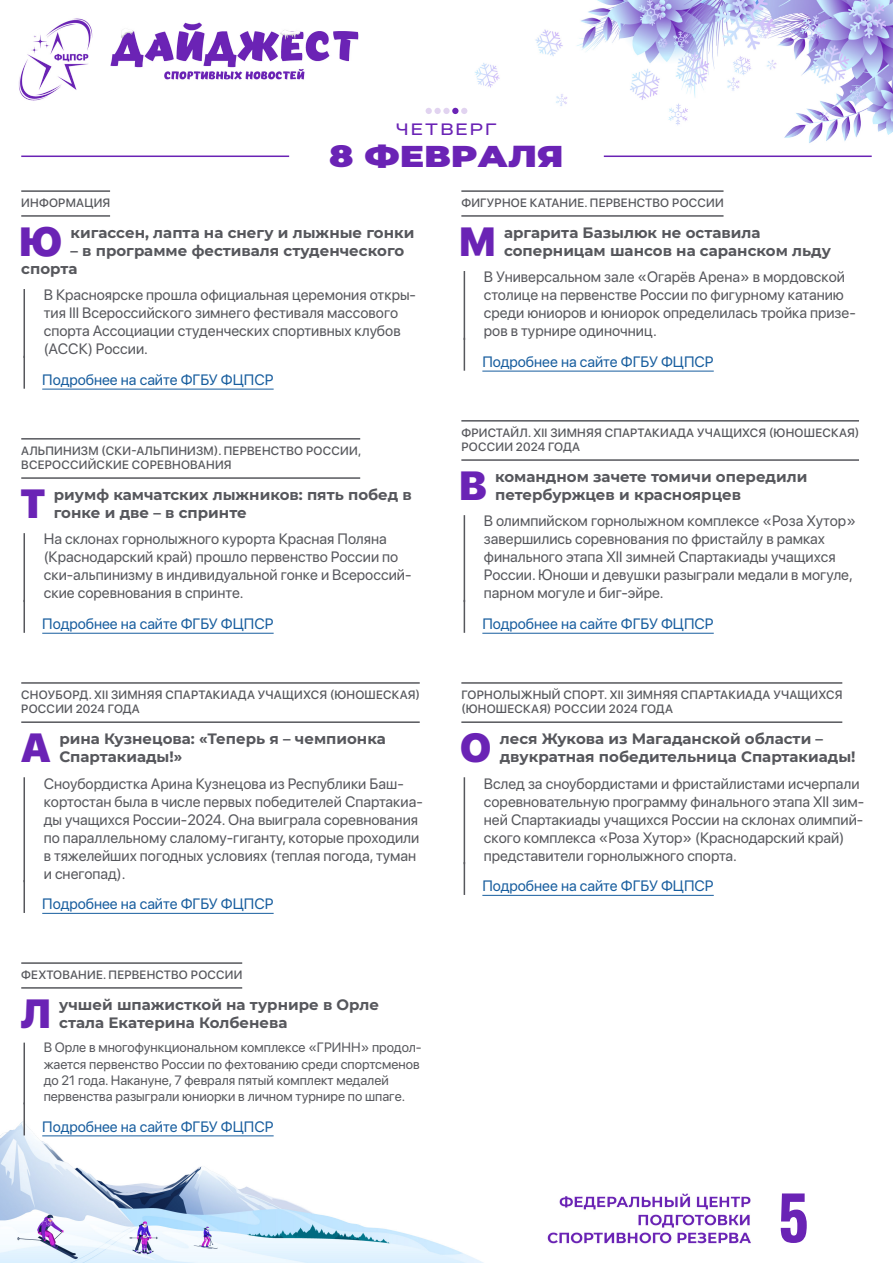
<style>
.page{position:relative;width:893px;height:1263px;background:#fff}
.page>*{position:absolute;margin:0;border:0;box-sizing:border-box;transform-origin:0 0}
.t1{font:700 60px "Oswald";color:#6a23b5}
.Заголовок_1{font:900 40.5px "SF Pro Display";color:#6a23b5}
.t2{font:900 30px "Montserrat";color:#6a23b5;scale:1.2 1}
.t3{font:500 16.5px "Steppe";letter-spacing:.08em;color:#6a23b5;scale:1.09 1}
.Текст{font:15px/18px "SF Pro Display";color:#56575c}
.Заголовок_1-2{font:700 15px/18px "Montserrat";color:#56575c}
.Гиперссылка{font:15px "SF Pro Display";color:#175d9e}
.Текст-2{font:13.5px/16.2px "SF Pro Display";color:#56575c}
.Подзаголовок{font:italic 500 12px/14.4px "SF Pro Display";letter-spacing:.02em;color:#56575c}
</style>
<div class="page">
<img style="left:0;top:0;width:893px;height:1263px">
<hr style="left:21px;top:156px;width:268px;height:1px;background:#6a23b5">
<hr style="left:604px;top:156px;width:268px;height:1px;background:#6a23b5">
<svg style="left:426px;top:108px;width:6px;height:6px"></svg>
<div style="left:434px;top:108px;width:7px;height:6px;background:#e1d3f0;border-radius:50%"></div>
<div style="left:443px;top:108px;width:7px;height:6px;background:#e1d3f0;border-radius:50%"></div>
<svg style="left:452px;top:108px;width:15px;height:6px"></svg>
<hr style="left:21px;top:215px;width:89px;height:2px;background:#56575c">
<hr style="left:21px;top:190px;width:89px;height:2px;background:#56575c">
<hr style="left:24px;top:289px;width:1px;height:69px;background:#56575c">
<hr style="left:24px;top:356px;width:1px;height:33px;background:#56575c">
<hr style="left:42px;top:389px;width:232px;height:1px;background:#175d9e">
<hr style="left:21px;top:477px;width:339px;height:2px;background:#56575c">
<hr style="left:21px;top:438px;width:339px;height:2px;background:#56575c">
<hr style="left:24px;top:533px;width:1px;height:69px;background:#56575c">
<hr style="left:24px;top:600px;width:1px;height:33px;background:#56575c">
<hr style="left:42px;top:633px;width:232px;height:1px;background:#175d9e">
<hr style="left:21px;top:721px;width:399px;height:2px;background:#56575c">
<hr style="left:21px;top:682px;width:399px;height:2px;background:#56575c">
<hr style="left:24px;top:777px;width:1px;height:105px;background:#56575c">
<hr style="left:24px;top:880px;width:1px;height:33px;background:#56575c">
<hr style="left:42px;top:913px;width:232px;height:1px;background:#175d9e">
<hr style="left:21px;top:987px;width:221px;height:2px;background:#56575c">
<hr style="left:21px;top:962px;width:221px;height:2px;background:#56575c">
<hr style="left:24px;top:1042px;width:1px;height:62px;background:#56575c">
<hr style="left:24px;top:1102px;width:1px;height:33px;background:#56575c">
<hr style="left:42px;top:1135px;width:232px;height:1px;background:#175d9e">
<hr style="left:461px;top:215px;width:262px;height:2px;background:#56575c">
<hr style="left:461px;top:190px;width:262px;height:2px;background:#56575c">
<hr style="left:464px;top:271px;width:1px;height:69px;background:#56575c">
<hr style="left:464px;top:338px;width:1px;height:33px;background:#56575c">
<hr style="left:482px;top:371px;width:232px;height:1px;background:#175d9e">
<hr style="left:461px;top:459px;width:398px;height:2px;background:#56575c">
<hr style="left:461px;top:420px;width:398px;height:2px;background:#56575c">
<hr style="left:464px;top:515px;width:1px;height:87px;background:#56575c">
<hr style="left:464px;top:600px;width:1px;height:33px;background:#56575c">
<hr style="left:482px;top:633px;width:232px;height:1px;background:#175d9e">
<hr style="left:461px;top:721px;width:381px;height:2px;background:#56575c">
<hr style="left:461px;top:682px;width:381px;height:2px;background:#56575c">
<hr style="left:464px;top:777px;width:1px;height:87px;background:#56575c">
<hr style="left:464px;top:862px;width:1px;height:33px;background:#56575c">
<hr style="left:482px;top:895px;width:232px;height:1px;background:#175d9e">
<p class="t3" style="left:396px;top:119px;width:94px">ЧЕТВЕРГ</p>
<h3 class="t2" style="left:329px;top:134px;width:197px">8 ФЕВРАЛЯ</h3>
<p class="Подзаголовок" style="left:21px;top:195px;width:91px">ИНФОРМАЦИЯ</p>
<p class="Заголовок_1" style="left:19px;top:212px;width:45px">Ю</p>
<p class="Заголовок_1-2" style="left:70px;top:223px;width:345px">кигассен, лапта на снегу и лыжные гонки</p>
<p class="Заголовок_1-2" style="left:21px;top:241px;width:384px;text-indent:49px">– в программе фестиваля студенческого спорта</p>
<p class="Текст" style="left:44px;top:285px;width:374px">В Красноярске прошла официальная церемония откры&shy;тия III Всероссийского зимнего фестиваля массового спорта Ассоциации студенческих спортивных клубов (АССК) России.</p>
<p class="Гиперссылка" style="left:42px;top:369px;width:233px">Подробнее на сайте ФГБУ ФЦПСР</p>
<p class="Подзаголовок" style="left:21px;top:443px;width:341px">АЛЬПИНИЗМ (СКИ-АЛЬПИНИЗМ). ПЕРВЕНСТВО РОССИИ,<br>ВСЕРОССИЙСКИЕ СОРЕВНОВАНИЯ</p>
<p class="Заголовок_1" style="left:20px;top:474px;width:27px">Т</p>
<p class="Заголовок_1-2" style="left:54px;top:485px;width:359px">риумф камчатских лыжников: пять побед в гонке и две – в спринте</p>
<p class="Текст" style="left:44px;top:529px;width:369px">На склонах горнолыжного курорта Красная Поляна (Краснодарский край) прошло первенство России по ски-альпинизму в индивидуальной гонке и Всероссий&shy;ские соревнования в спринте.</p>
<p class="Гиперссылка" style="left:42px;top:613px;width:233px">Подробнее на сайте ФГБУ ФЦПСР</p>
<p class="Подзаголовок" style="left:21px;top:687px;width:400px">СНОУБОРД. XII ЗИМНЯЯ СПАРТАКИАДА УЧАЩИХСЯ (ЮНОШЕСКАЯ)<br>РОССИИ 2024 ГОДА</p>
<p class="Заголовок_1" style="left:20px;top:718px;width:32px">А</p>
<p class="Заголовок_1-2" style="left:59px;top:729px;width:328px">рина Кузнецова: «Теперь я – чемпионка<br>Спартакиады!»</p>
<p class="Текст" style="left:44px;top:773px;width:381px">Сноубордистка Арина Кузнецова из Республики Баш&shy;кортостан была в числе первых победителей Спартакиа&shy;ды учащихся России-2024. Она выиграла соревнования по параллельному слалому-гиганту, которые проходили в тяжелейших погодных условиях (теплая погода, туман и снегопад).</p>
<p class="Гиперссылка" style="left:42px;top:893px;width:233px">Подробнее на сайте ФГБУ ФЦПСР</p>
<p class="Подзаголовок" style="left:21px;top:967px;width:223px">ФЕХТОВАНИЕ. ПЕРВЕНСТВО РОССИИ</p>
<p class="Заголовок_1" style="left:20px;top:984px;width:32px">Л</p>
<p class="Заголовок_1-2" style="left:59px;top:995px;width:321px">учшей шпажисткой на турнире в Орле стала Екатерина Колбенева</p>
<p class="Текст-2" style="left:44px;top:1039px;width:379px">В Орле в многофункциональном комплексе «ГРИНН» продол&shy;жается первенство России по фехтованию среди спортсменов до 21 года. Накануне, 7 февраля пятый комплект медалей первенства разыграли юниорки в личном турнире по шпаге.</p>
<p class="Гиперссылка" style="left:42px;top:1116px;width:233px">Подробнее на сайте ФГБУ ФЦПСР</p>
<p class="Подзаголовок" style="left:461px;top:195px;width:264px">ФИГУРНОЕ КАТАНИЕ. ПЕРВЕНСТВО РОССИИ</p>
<p class="Заголовок_1" style="left:459px;top:212px;width:38px">М</p>
<p class="Заголовок_1-2" style="left:504px;top:223px;width:328px">аргарита Базылюк не оставила соперницам шансов на саранском льду</p>
<p class="Текст" style="left:484px;top:267px;width:373px">В Универсальном зале «Огарёв Арена» в мордовской столице на первенстве России по фигурному катанию среди юниоров и юниорок определилась тройка призе&shy;ров в турнире одиночниц.</p>
<p class="Гиперссылка" style="left:482px;top:351px;width:233px">Подробнее на сайте ФГБУ ФЦПСР</p>
<p class="Подзаголовок" style="left:461px;top:425px;width:399px">ФРИСТАЙЛ. XII ЗИМНЯЯ СПАРТАКИАДА УЧАЩИХСЯ (ЮНОШЕСКАЯ)<br>РОССИИ 2024 ГОДА</p>
<p class="Заголовок_1" style="left:459px;top:456px;width:29px">В</p>
<p class="Заголовок_1-2" style="left:495px;top:467px;width:314px">командном зачете томичи опередили петербуржцев и красноярцев</p>
<p class="Текст" style="left:484px;top:511px;width:373px">В олимпийском горнолыжном комплексе «Роза Хутор» завершились соревнования по фристайлу в рамках финального этапа XII зимней Спартакиады учащихся России. Юноши и девушки разыграли медали в могуле, парном могуле и биг-эйре.</p>
<p class="Гиперссылка" style="left:482px;top:613px;width:233px">Подробнее на сайте ФГБУ ФЦПСР</p>
<p class="Подзаголовок" style="left:461px;top:687px;width:383px">ГОРНОЛЫЖНЫЙ СПОРТ. XII ЗИМНЯЯ СПАРТАКИАДА УЧАЩИХСЯ (ЮНОШЕСКАЯ) РОССИИ 2024 ГОДА</p>
<p class="Заголовок_1" style="left:460px;top:718px;width:33px">О</p>
<p class="Заголовок_1-2" style="left:500px;top:729px;width:357px">леся Жукова из Магаданской области – двукратная победительница Спартакиады!</p>
<p class="Текст" style="left:484px;top:773px;width:382px">Вслед за сноубордистами и фристайлистами исчерпали соревновательную программу финального этапа XII зим&shy;ней Спартакиады учащихся России на склонах олимпий&shy;ского комплекса «Роза Хутор» (Краснодарский край) представители горнолыжного спорта.</p>
<p class="Гиперссылка" style="left:482px;top:875px;width:233px">Подробнее на сайте ФГБУ ФЦПСР</p>
<h1 class="t1" style="left:778px;top:1186px;width:32px">5</h1>
</div>
